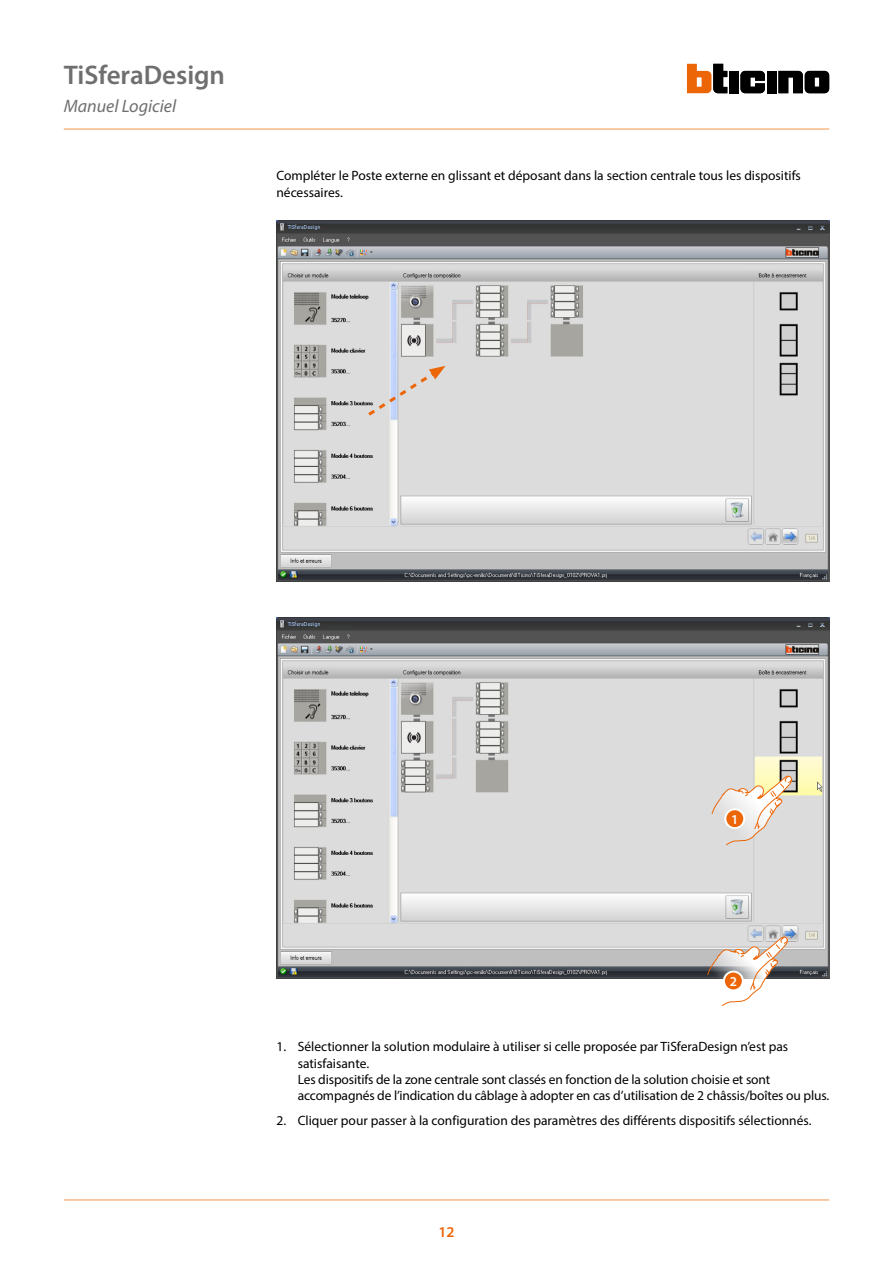
<style>
.page{position:relative;width:893px;height:1263px;background:#fff}
.page>*{position:absolute;margin:0;border:0;box-sizing:border-box;transform-origin:0 0}
.t1{font:600 27px "Myriad Pro";color:#706f6f}
.t2{font:italic 18px "Myriad Pro";color:#706f6f}
.t3{font:600 15px "Myriad Pro";color:#ec6608}
.t4{font:13.5px/16.2px "Myriad Pro";color:#000}
.t5{font:600 13.5px "Myriad Pro";color:#fff}
</style>
<div class="page">
<hr style="left:64px;top:128px;width:765px;height:2px;background:#f8b887">
<hr style="left:64px;top:1199px;width:765px;height:2px;background:#f8b887">
<svg style="left:740px;top:71px;width:25px;height:22px"></svg>
<div style="left:767px;top:71px;width:10px;height:22px;background:#000"></div>
<div style="left:729px;top:71px;width:10px;height:22px;background:#000"></div>
<svg style="left:687px;top:64px;width:40px;height:29px"></svg>
<svg style="left:778px;top:71px;width:51px;height:22px"></svg>
<img style="left:276px;top:220px;width:553px;height:362px">
<svg style="left:365px;top:366px;width:81px;height:52px"></svg>
<img style="left:276px;top:617px;width:553px;height:361px">
<svg style="left:706px;top:935px;width:82px;height:71px"></svg>
<svg style="left:723px;top:971px;width:21px;height:20px"></svg>
<div style="left:725px;top:972px;width:17px;height:17px;background:#ec6608;border-radius:50%"></div>
<svg style="left:711px;top:774px;width:82px;height:72px"></svg>
<svg style="left:724px;top:808px;width:21px;height:21px"></svg>
<div style="left:726px;top:810px;width:17px;height:17px;background:#ec6608;border-radius:50%"></div>
<h1 class="t1" style="left:64px;top:58px;width:163px">TiSferaDesign</h1>
<h2 class="t2" style="left:64px;top:95px;width:114px">Manuel Logiciel</h2>
<p class="t4" style="left:276px;top:167px;width:526px">Compléter le Poste externe en glissant et déposant dans la section centrale tous les dispositifs nécessaires.</p>
<p class="t5" style="left:731px;top:811px;width:9px">1</p>
<p class="t5" style="left:730px;top:973px;width:9px">2</p>
<p class="t4" style="left:298px;top:1039px;width:533px;text-indent:-21px">1. Sélectionner la solution modulaire à utiliser si celle proposée par TiSferaDesign n’est pas satisfaisante.<br>Les dispositifs de la zone centrale sont classés en fonction de la solution choisie et sont accompagnés de l’indication du câblage à adopter en cas d’utilisation de 2 châssis/boîtes ou plus.</p>
<p class="t4" style="left:276px;top:1112px;width:537px">2. Cliquer pour passer à la configuration des paramètres des différents dispositifs sélectionnés.</p>
<p class="t3" style="left:438px;top:1222px;width:18px">12</p>
</div>
